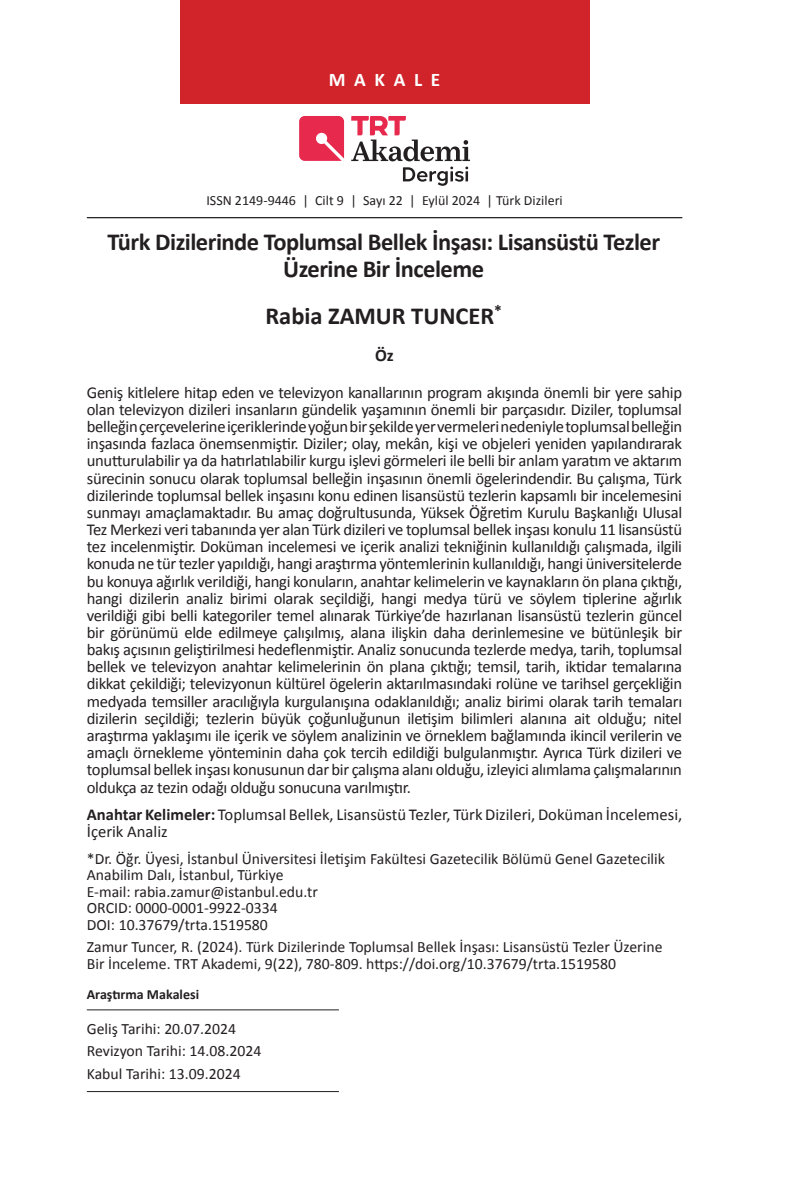
<style>
.page{position:relative;width:794px;height:1191px;background:#fff}
.page>*{position:absolute;margin:0;border:0;box-sizing:border-box;transform-origin:0 0}
.t1{font:700 24.5px/26.2px "Calibri";letter-spacing:-.02em;color:#231f20;text-align:center}
.t2{font:700 24.5px "Calibri";color:#231f20}
.t3{font:700 19.25px "Calibri";letter-spacing:.45em;color:#fff}
.t4{font:700 17.5px "Calibri";color:#231f20}
.metin{font:16.62px/17.2px "Calibri";color:#231f20;text-align:justify}
.metin-2{font:15.75px/16.6px "Calibri";color:#231f20}
.t5{font:14px "Calibri";color:#231f20}
.t6{font:700 14px "Calibri";color:#231f20}
.s1{font-weight:700}
</style>
<div class="page">
<svg style="left:299px;top:116px;width:45px;height:45px;background:#e93f5f"></svg>
<svg style="left:351px;top:116px;width:119px;height:70px"></svg>
<hr style="left:87px;top:217px;width:595px;height:1px;background:#231f20">
<div style="left:180px;top:0;width:409px;height:104px;background:#d1232a"></div>
<hr style="left:87px;top:1091px;width:252px;height:1px;background:#231f20">
<hr style="left:87px;top:1009px;width:252px;height:1px;background:#231f20">
<p class="t3" style="left:329px;top:67px;width:113px">MAKALE</p>
<p class="t5" style="left:206px;top:191px;width:358px">ISSN 2149-9446 | Cilt 9 | Sayı 22 | Eylül 2024 | Türk Dizileri</p>
<p class="t1" style="left:108px;top:229px;width:554px">Türk Dizilerinde Toplumsal Bellek İnşası: Lisansüstü Tezler<br>Üzerine Bir İnceleme</p>
<p class="t2" style="left:265px;top:301px;width:238px">Rabia ZAMUR TUNCER<sup>*</sup></p>
<p class="t4" style="left:375px;top:344px;width:20px">Öz</p>
<p class="metin" style="left:87px;top:384px;width:597px">Geniş kitlelere hitap eden ve televizyon kanallarının program akışında önemli bir yere sahip olan televizyon dizileri insanların gündelik yaşamının önemli bir parçasıdır. Diziler, toplumsal belleğin çerçevelerine içeriklerinde yoğun bir şekilde yer vermeleri nedeniyle toplumsal belleğin inşasında fazlaca önemsenmiştir. Diziler; olay, mekân, kişi ve objeleri yeniden yapılandırarak unutturulabilir ya da hatırlatılabilir kurgu işlevi görmeleri ile belli bir anlam yaratım ve aktarım sürecinin sonucu olarak toplumsal belleğin inşasının önemli ögelerindendir. Bu çalışma, Türk dizilerinde toplumsal bellek inşasını konu edinen lisansüstü tezlerin kapsamlı bir incelemesini sunmayı amaçlamaktadır. Bu amaç doğrultusunda, Yüksek Öğretim Kurulu Başkanlığı Ulusal Tez Merkezi veri tabanında yer alan Türk dizileri ve toplumsal bellek inşası konulu 11 lisansüstü tez incelenmiştir. Doküman incelemesi ve içerik analizi tekniğinin kullanıldığı çalışmada, ilgili konuda ne tür tezler yapıldığı, hangi araştırma yöntemlerinin kullanıldığı, hangi üniversitelerde bu konuya ağırlık verildiği, hangi konuların, anahtar kelimelerin ve kaynakların ön plana çıktığı, hangi dizilerin analiz birimi olarak seçildiği, hangi medya türü ve söylem tiplerine ağırlık verildiği gibi belli kategoriler temel alınarak Türkiye’de hazırlanan lisansüstü tezlerin güncel bir görünümü elde edilmeye çalışılmış, alana ilişkin daha derinlemesine ve bütünleşik bir bakış açısının geliştirilmesi hedeflenmiştir. Analiz sonucunda tezlerde medya, tarih, toplumsal bellek ve televizyon anahtar kelimelerinin ön plana çıktığı; temsil, tarih, iktidar temalarına dikkat çekildiği; televizyonun kültürel ögelerin aktarılmasındaki rolüne ve tarihsel gerçekliğin medyada temsiller aracılığıyla kurgulanışına odaklanıldığı; analiz birimi olarak tarih temaları dizilerin seçildiği; tezlerin büyük çoğunluğunun iletişim bilimleri alanına ait olduğu; nitel araştırma yaklaşımı ile içerik ve söylem analizinin ve örneklem bağlamında ikincil verilerin ve amaçlı örnekleme yönteminin daha çok tercih edildiği bulgulanmıştır. Ayrıca Türk dizileri ve toplumsal bellek inşası konusunun dar bir çalışma alanı olduğu, izleyici alımlama çalışmalarının oldukça az tezin odağı olduğu sonucuna varılmıştır.</p>
<p class="metin" style="left:87px;top:806px;width:597px"><span class="s1">Anahtar Kelimeler:</span> Toplumsal Bellek, Lisansüstü Tezler, Türk Dizileri, Doküman İncelemesi,<br>İçerik Analiz</p>
<p class="metin-2" style="left:87px;top:850px;width:579px">*Dr. Öğr. Üyesi, İstanbul Üniversitesi İletişim Fakültesi Gazetecilik Bölümü Genel Gazetecilik<br>Anabilim Dalı, İstanbul, Türkiye</p>
<p class="metin-2" style="left:87px;top:883px;width:233px">E-mail: rabia.zamur@istanbul.edu.tr</p>
<p class="metin-2" style="left:87px;top:900px;width:192px">ORCID: 0000-0001-9922-0334</p>
<p class="metin-2" style="left:87px;top:916px;width:183px">DOI: 10.37679/trta.1519580</p>
<p class="metin-2" style="left:87px;top:937px;width:577px;line-height:17.5px">Zamur Tuncer, R. (2024). Türk Dizilerinde Toplumsal Bellek İnşası: Lisansüstü Tezler Üzerine<br>Bir İnceleme. TRT Akademi, 9(22), 780-809. https://doi.org/10.37679/trta.1519580</p>
<p class="t6" style="left:87px;top:985px;width:114px">Araştırma Makalesi</p>
<p class="metin-2" style="left:87px;top:1020px;width:151px">Geliş Tarihi: 20.07.2024</p>
<p class="metin-2" style="left:87px;top:1042px;width:176px">Revizyon Tarihi: 14.08.2024</p>
<p class="metin-2" style="left:87px;top:1065px;width:155px">Kabul Tarihi: 13.09.2024</p>
</div>
